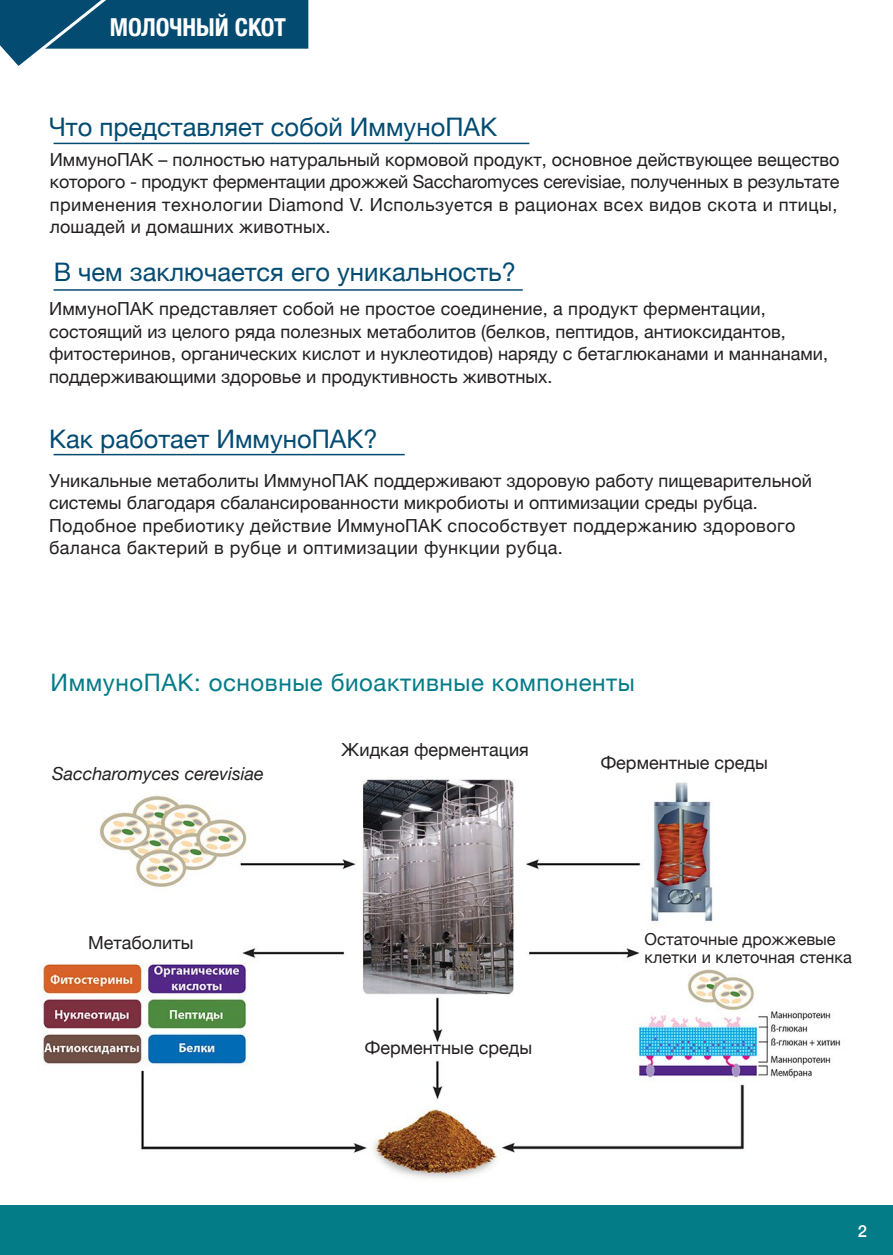
<style>
.page{position:relative;width:893px;height:1255px;background:#fff}
.page>*{position:absolute;margin:0;border:0;box-sizing:border-box;transform-origin:0 0}
.t1{font:25.5px "Helvetica Neue";color:#044b72}
.t2{font:700 condensed 24.75px "Helvetica Neue";color:#fff}
.t3{font:24px "Helvetica Neue";letter-spacing:.025em;color:#047c88}
.t4{font:18px/22.5px "Helvetica Neue";color:#231f20}
.t5{font:italic 18px "Helvetica Neue";color:#231f20}
.t6{font:16.5px/18px "Helvetica Neue";color:#231f20}
.t7{font:500 16.5px "Helvetica Neue";color:#fff}
</style>
<div class="page">
<img style="left:40px;top:779px;width:801px;height:400px">
<div style="left:0;top:1205px;width:893px;height:49px;background:#047c88"></div>
<svg style="left:0;top:0;width:308px;height:66px"></svg>
<hr style="left:54px;top:143px;width:475px;height:1px;background:#044b72">
<hr style="left:54px;top:289px;width:469px;height:2px;background:#044b72">
<hr style="left:54px;top:454px;width:351px;height:1px;background:#044b72">
<h2 class="t2" style="left:110px;top:6px;width:178px">МОЛОЧНЫЙ СКОТ</h2>
<h1 class="t1" style="left:49px;top:109px;width:449px">Что представляет собой ИммуноПАК</h1>
<p class="t4" style="left:50px;top:149px;width:791px">ИммуноПАК – полностью натуральный кормовой продукт, основное действующее вещество которого - продукт ферментации дрожжей Saccharomyces cerevisiae, полученных в результате применения технологии Diamond V. Используется в рационах всех видов скота и птицы, лошадей и домашних животных.</p>
<h1 class="t1" style="left:54px;top:254px;width:464px">В чем заключается его уникальность?</h1>
<p class="t4" style="left:49px;top:298px;width:780px">ИммуноПАК представляет собой не простое соединение, а продукт ферментации, состоящий из целого ряда полезных метаболитов (белков, пептидов, антиоксидантов, фитостеринов, органических кислот и нуклеотидов) наряду с бетаглюканами и маннанами, поддерживающими здоровье и продуктивность животных.</p>
<h1 class="t1" style="left:49px;top:421px;width:330px">Как работает ИммуноПАК?</h1>
<p class="t4" style="left:49px;top:470px;width:764px">Уникальные метаболиты ИммуноПАК поддерживают здоровую работу пищеварительной системы благодаря сбалансированности микробиоты и оптимизации среды рубца.<br>Подобное пребиотику действие ИммуноПАК способствует поддержанию здорового баланса бактерий в рубце и оптимизации функции рубца.</p>
<h3 class="t3" style="left:51px;top:665px;width:586px">ИммуноПАК: основные биоактивные компоненты</h3>
<p class="t5" style="left:52px;top:760px;width:213px">Saccharomyces cerevisiae</p>
<p class="t4" style="left:341px;top:739px;width:189px">Жидкая ферментация</p>
<p class="t4" style="left:601px;top:752px;width:169px">Ферментные среды</p>
<p class="t4" style="left:88px;top:932px;width:107px">Метаболиты</p>
<p class="t6" style="left:645px;top:931px;width:209px">Остаточные дрожжевые клетки и клеточная стенка</p>
<p class="t4" style="left:365px;top:1037px;width:169px">Ферментные среды</p>
<p class="t7" style="left:858px;top:1217px;width:11px">2</p>
</div>
